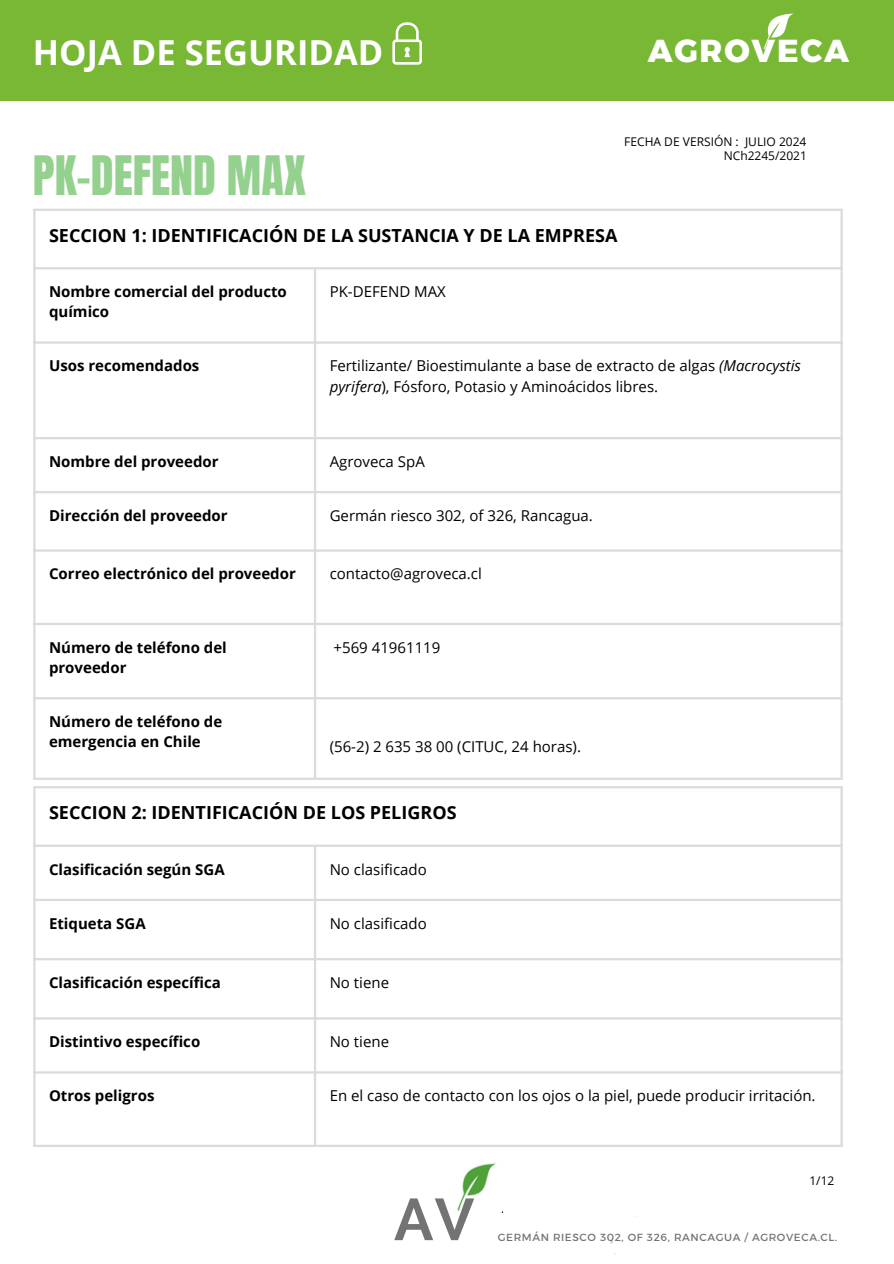
<style>
.page{position:relative;width:894px;height:1264px;background:#fff}
.page>*{position:absolute;margin:0;border:0;box-sizing:border-box;transform-origin:0 0}
.t1{font:700 58.8px "Raleway";color:#737373}
.t2{font:46.2px "Anton";color:#95d18e}
.t3{font:700 34.5px "Open Sans";color:#fff}
.t4{font:700 31.65px "Kief Montaser Extra";letter-spacing:.055em;color:#fff}
.t5{font:700 18px "Open Sans";color:#000}
.t6{font:15px/20.2px "Open Sans";color:#000}
.t7{font:700 15px/20.2px "Open Sans";color:#000}
.t8{font:12px "Open Sans";color:#000}
.t9{font:10.5px "Kief Montaser Regular";letter-spacing:.055em;color:#737373}
.s1{font-style:italic}
</style>
<div class="page">
<hr style="left:33px;top:211px;width:2px;height:566px;background:#dbdbdb">
<hr style="left:314px;top:269px;width:2px;height:508px;background:#dbdbdb">
<hr style="left:840px;top:211px;width:2px;height:566px;background:#dbdbdb">
<hr style="left:33px;top:209px;width:809px;height:2px;background:#dbdbdb">
<hr style="left:33px;top:267px;width:809px;height:2px;background:#dbdbdb">
<hr style="left:33px;top:341px;width:809px;height:3px;background:#dbdbdb">
<hr style="left:33px;top:437px;width:809px;height:2px;background:#dbdbdb">
<hr style="left:33px;top:491px;width:809px;height:2px;background:#dbdbdb">
<hr style="left:33px;top:549px;width:809px;height:2px;background:#dbdbdb">
<hr style="left:33px;top:623px;width:809px;height:2px;background:#dbdbdb">
<hr style="left:33px;top:697px;width:809px;height:2px;background:#dbdbdb">
<hr style="left:33px;top:777px;width:809px;height:3px;background:#dbdbdb">
<hr style="left:33px;top:788px;width:2px;height:356px;background:#dbdbdb">
<hr style="left:314px;top:846px;width:2px;height:298px;background:#dbdbdb">
<hr style="left:840px;top:788px;width:2px;height:356px;background:#dbdbdb">
<hr style="left:33px;top:786px;width:809px;height:2px;background:#dbdbdb">
<hr style="left:33px;top:844px;width:809px;height:2px;background:#dbdbdb">
<hr style="left:33px;top:898px;width:809px;height:3px;background:#dbdbdb">
<hr style="left:33px;top:958px;width:809px;height:2px;background:#dbdbdb">
<hr style="left:33px;top:1017px;width:809px;height:2px;background:#dbdbdb">
<hr style="left:33px;top:1071px;width:809px;height:2px;background:#dbdbdb">
<hr style="left:33px;top:1144px;width:809px;height:2px;background:#dbdbdb">
<div style="left:0;top:0;width:893px;height:101px;background:#78b834"></div>
<img style="left:457px;top:1163px;width:39px;height:48px">
<svg style="left:763px;top:13px;width:31px;height:36px"></svg>
<svg style="left:392px;top:22px;width:29px;height:43px"></svg>
<p class="t3" style="left:33px;top:29px;width:352px">HOJA DE SEGURIDAD</p>
<p class="t4" style="left:647px;top:32px;width:202px">AGROVECA</p>
<h2 class="t2" style="left:33px;top:143px;width:275px">PK-DEFEND MAX</h2>
<h6 class="t8" style="left:624px;top:133px;width:184px">FECHA DE VERSIÓN : JULIO 2024</h6>
<p class="t8" style="left:723px;top:147px;width:85px">NCh2245/2021</p>
<h4 class="t5" style="left:49px;top:222px;width:569px">SECCION 1: IDENTIFICACIÓN DE LA SUSTANCIA Y DE LA EMPRESA</h4>
<p class="t7" style="left:49px;top:281px;width:239px">Nombre comercial del producto químico</p>
<h4 class="t6" style="left:329px;top:281px;width:118px">PK-DEFEND MAX</h4>
<h1 class="t7" style="left:49px;top:355px;width:152px">Usos recomendados</h1>
<h5 class="t6" style="left:329px;top:355px;width:472px">Fertilizante/ Bioestimulante a base de extracto de algas <span class="s1">(Macrocystis pyrifera</span>), Fósforo, Potasio y Aminoácidos libres.</h5>
<h3 class="t7" style="left:49px;top:451px;width:171px">Nombre del proveedor</h3>
<h6 class="t6" style="left:329px;top:451px;width:97px">Agroveca SpA</h6>
<p class="t7" style="left:49px;top:505px;width:180px">Dirección del proveedor</p>
<p class="t6" style="left:329px;top:505px;width:265px">Germán riesco 302, of 326, Rancagua.</p>
<p class="t7" style="left:49px;top:563px;width:248px">Correo electrónico del proveedor</p>
<p class="t6" style="left:329px;top:563px;width:154px">contacto@agroveca.cl</p>
<p class="t7" style="left:49px;top:637px;width:179px">Número de teléfono del proveedor</p>
<p class="t6" style="left:333px;top:637px;width:108px">+569 41961119</p>
<p class="t7" style="left:49px;top:711px;width:175px">Número de teléfono de emergencia en Chile</p>
<p class="t6" style="left:329px;top:735px;width:253px">(56-2) 2 635 38 00 (CITUC, 24 horas).</p>
<p class="t5" style="left:49px;top:800px;width:409px">SECCION 2: IDENTIFICACIÓN DE LOS PELIGROS</p>
<p class="t7" style="left:49px;top:858px;width:177px">Clasificación según SGA</p>
<p class="t6" style="left:329px;top:858px;width:99px">No clasificado</p>
<p class="t7" style="left:49px;top:912px;width:98px">Etiqueta SGA</p>
<p class="t6" style="left:329px;top:912px;width:99px">No clasificado</p>
<p class="t7" style="left:49px;top:972px;width:173px">Clasificación específica</p>
<p class="t6" style="left:329px;top:972px;width:61px">No tiene</p>
<p class="t7" style="left:49px;top:1031px;width:153px">Distintivo específico</p>
<p class="t6" style="left:329px;top:1031px;width:61px">No tiene</p>
<p class="t7" style="left:49px;top:1085px;width:107px">Otros peligros</p>
<p class="t6" style="left:329px;top:1085px;width:487px">En el caso de contacto con los ojos o la piel, puede producir irritación.</p>
<p class="t1" style="left:394px;top:1184px;width:82px">AV</p>
<p class="t8" style="left:809px;top:1172px;width:26px">1/12</p>
<p class="t9" style="left:497px;top:1231px;width:340px">GERMÁN RIESCO 302, OF 326, RANCAGUA / AGROVECA.CL.</p>
</div>
